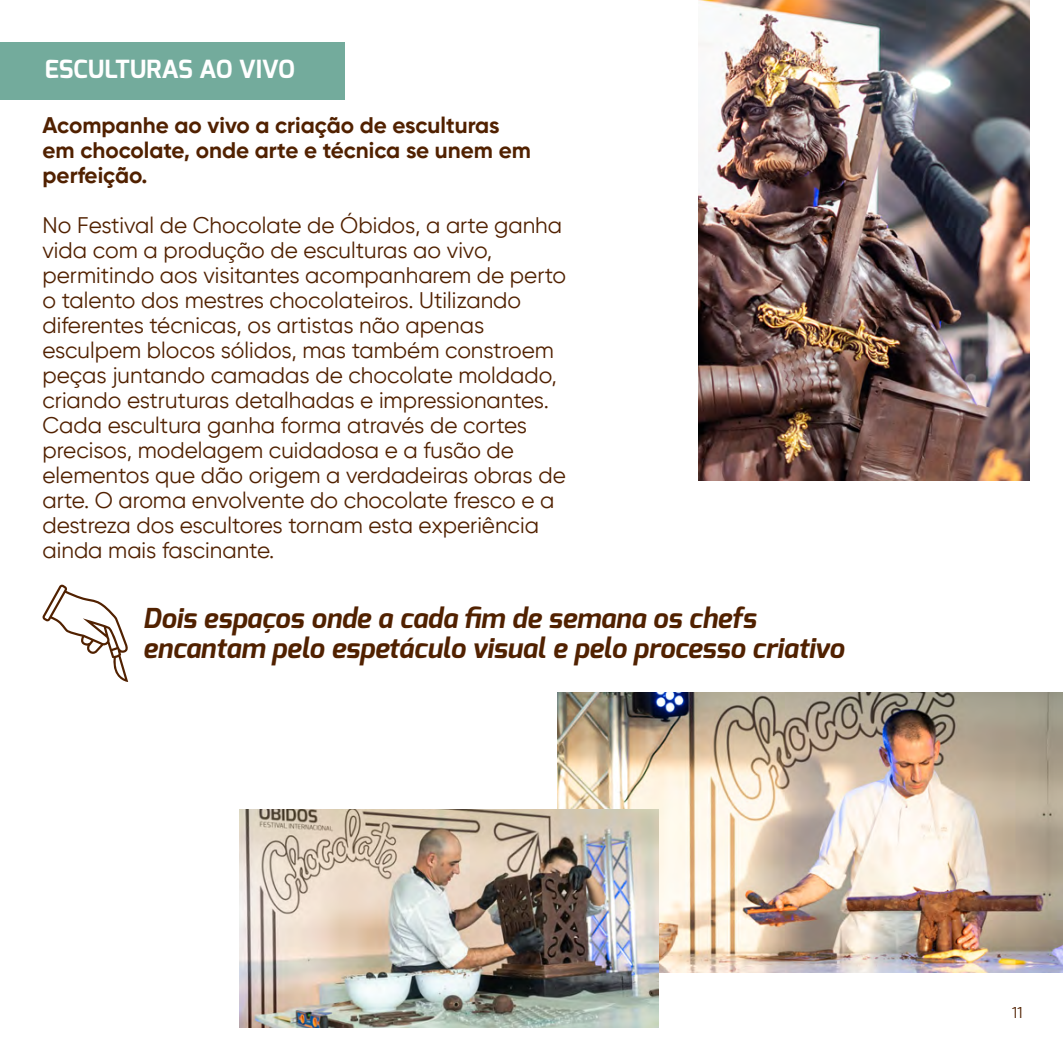
<style>
.page{position:relative;width:1063px;height:1063px;background:#fff}
.page>*{position:absolute;margin:0;border:0;box-sizing:border-box;transform-origin:0 0}
.t1{font:italic 700 27.5px/30px "Exo";color:#512100}
.t2{font:700 25px "Exo";color:#fff}
.t3{font:22.5px/25px "Gilroy";color:#512100}
.t4{font:700 22.5px/25px "Gilroy";color:#512100}
.t5{font:15px "Exo";color:#512100}
</style>
<div class="page">
<img style="left:557px;top:692px;width:506px;height:280px">
<div style="left:0;top:43px;width:345px;height:57px;background:#73ab9c"></div>
<img style="left:698px;top:0;width:331px;height:480px">
<svg style="left:42px;top:585px;width:86px;height:97px"></svg>
<img style="left:240px;top:810px;width:419px;height:218px">
<p class="t2" style="left:45px;top:53px;width:252px">ESCULTURAS AO VIVO</p>
<p class="t4" style="left:43px;top:113px;width:490px">Acompanhe ao vivo a criação de esculturas em chocolate, onde arte e técnica se unem em perfeição.</p>
<p class="t3" style="left:43px;top:213px;width:525px">No Festival de Chocolate de Óbidos, a arte ganha vida com a produção de esculturas ao vivo, permitindo aos visitantes acompanharem de perto o talento dos mestres chocolateiros. Utilizando diferentes técnicas, os artistas não apenas esculpem blocos sólidos, mas também constroem peças juntando camadas de chocolate moldado, criando estruturas detalhadas e impressionantes.<br>Cada escultura ganha forma através de cortes precisos, modelagem cuidadosa e a fusão de elementos que dão origem a verdadeiras obras de arte. O aroma envolvente do chocolate fresco e a destreza dos escultores tornam esta experiência ainda mais fascinante.</p>
<p class="t1" style="left:143px;top:603px;width:703px">Dois espaços onde a cada fim de semana os chefs encantam pelo espetáculo visual e pelo processo criativo</p>
<p class="t5" style="left:1012px;top:1003px;width:12px">11</p>
</div>
